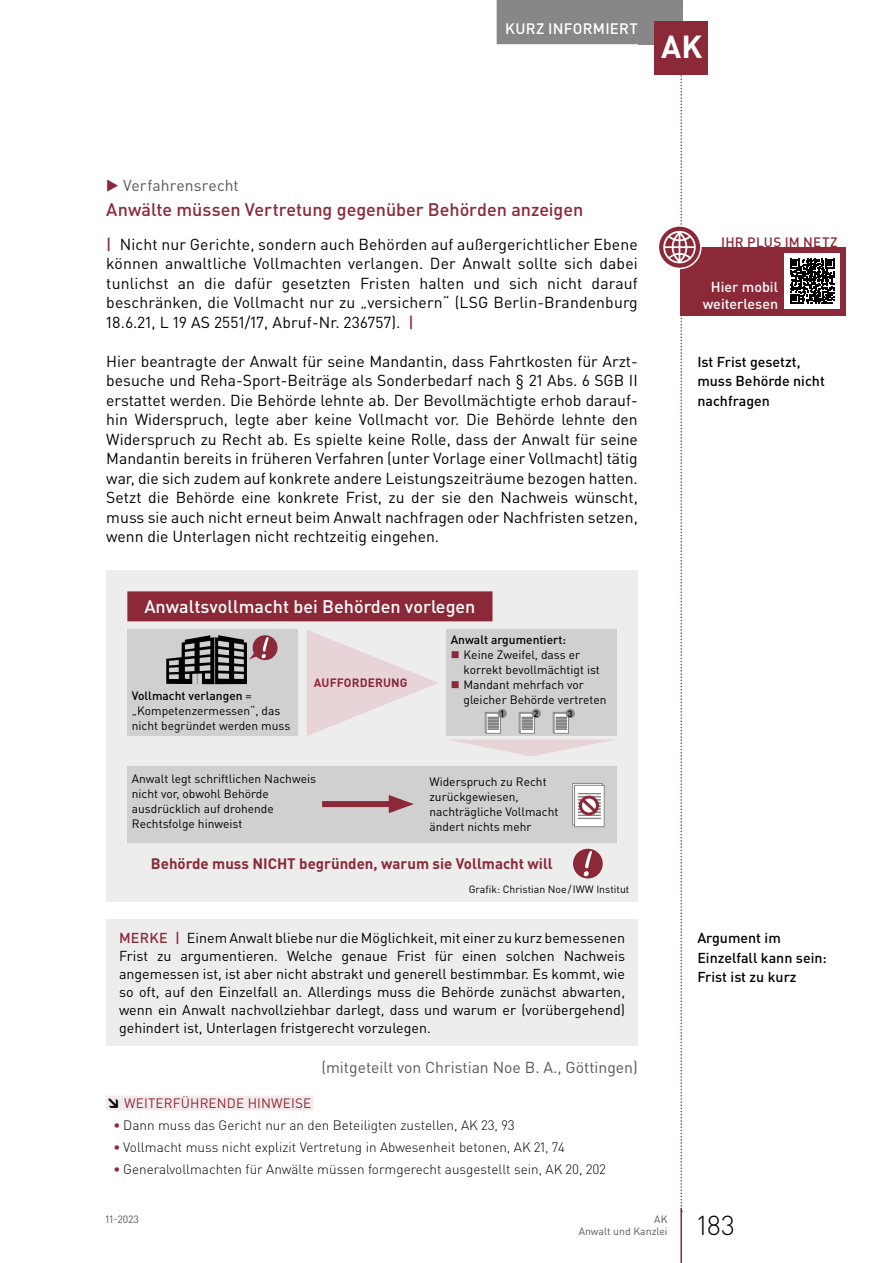
<style>
.page{position:relative;width:893px;height:1263px;background:#fff}
.page>*{position:absolute;margin:0;border:0;box-sizing:border-box;transform-origin:0 0}
.t1{font:700 31.5px "DIN Pro";color:#fff}
.t2{font:300 27px "DIN Pro";color:#000}
.t3{font:500 18px "DIN Pro";letter-spacing:-.005em;color:#8b2939}
.t4{font:500 18px "DIN Pro";color:#fff}
.t5{font:15.75px/19.5px "DIN Pro";color:#000;text-align:justify}
.t6{font:15.75px "DIN Pro";color:#575756}
.t7{font:700 15px "DIN Pro";color:#8b2939}
.t8{font:500 15px "DIN Pro";letter-spacing:.015em;color:#fff}
.t9{font:14.25px/18px "DIN Pro";color:#000;text-align:justify}
.t10{font:500 14.25px/19.5px "DIN Pro";color:#000}
.t11{font:500 14.25px/17.2px "DIN Pro";color:#fff;text-align:center}
.t12{font:500 14.25px "DIN Pro";color:#8b2939}
.t13{font:300 13.5px "DIN Pro";color:#000}
.t14{font:13.5px "DIN Pro";letter-spacing:.01em;color:#8b2939}
.t15{font:500 13.5px "DIN Pro";color:#8b2939}
.t16{font:12px/15px "DIN Pro";color:#000}
.t17{font:500 12px "DIN Pro";color:#000}
.t18{font:700 12px "DIN Pro";letter-spacing:.01em;color:#8b2939}
.t19{font:10.5px "DIN Pro";color:#000}
.t20{font:10.5px/12.8px "DIN Pro";color:#575756;text-align:right}
.t21{font:500 9px "DIN Pro";color:#000}
.s1{color:#8b2939}
.s2{font-weight:500;color:#8b2939}
.s3{font-weight:500}
.s4{font-weight:900;color:#000}
</style>
<div class="page">
<div style="left:638px;top:0;width:44px;height:44px;background:#878787"></div>
<hr style="left:680px;top:1208px;width:2px;height:55px;background:#8b2939">
<div style="left:497px;top:0;width:149px;height:44px;background:#878787"></div>
<div style="left:655px;top:21px;width:53px;height:53px;background:#8b2939"></div>
<div style="left:106px;top:1096px;width:207px;height:15px;background:#f3eaeb"></div>
<div style="left:106px;top:919px;width:532px;height:126px;background:#ededed"></div>
<div style="left:680px;top:247px;width:166px;height:68px;background:#8b2939"></div>
<svg style="left:658px;top:226px;width:43px;height:42px"></svg>
<div style="left:658px;top:225px;width:44px;height:44px;border:2px solid #fff;border-radius:50%"></div>
<svg style="left:663px;top:0;width:33px;height:1212px"></svg>
<div style="left:784px;top:254px;width:56px;height:55px;background:#fff"></div>
<svg style="left:790px;top:259px;width:44px;height:44px"></svg>
<div style="left:106px;top:570px;width:532px;height:332px;background:#ededed"></div>
<div style="left:127px;top:591px;width:365px;height:30px;background:#8b2939"></div>
<svg style="left:307px;top:630px;width:131px;height:106px"></svg>
<div style="left:128px;top:630px;width:170px;height:106px;background:#d0d0d0"></div>
<svg style="left:166px;top:635px;width:112px;height:49px"></svg>
<div style="left:446px;top:630px;width:171px;height:106px;background:#d0d0d0"></div>
<div style="left:498px;top:709px;width:8px;height:9px;background:#878787;border-radius:50%"></div>
<div style="left:498px;top:709px;width:8px;height:9px;border:1px solid #878787;border-radius:50%"></div>
<div style="left:532px;top:709px;width:8px;height:9px;background:#878787;border-radius:50%"></div>
<div style="left:532px;top:709px;width:8px;height:9px;border:1px solid #878787;border-radius:50%"></div>
<svg style="left:448px;top:712px;width:167px;height:44px"></svg>
<div style="left:566px;top:709px;width:8px;height:9px;background:#878787;border-radius:50%"></div>
<div style="left:566px;top:709px;width:8px;height:9px;border:1px solid #878787;border-radius:50%"></div>
<div style="left:128px;top:766px;width:489px;height:76px;background:#d0d0d0"></div>
<div style="left:322px;top:801px;width:77px;height:6px;background:#8b2939"></div>
<svg style="left:389px;top:795px;width:25px;height:18px"></svg>
<svg style="left:572px;top:783px;width:33px;height:44px"></svg>
<div style="left:573px;top:849px;width:30px;height:29px;background:#8b2939;border-radius:50%"></div>
<svg style="left:584px;top:851px;width:8px;height:25px"></svg>
<p class="t8" style="left:505px;top:18px;width:134px">Kurz informiert</p>
<h1 class="t1" style="left:661px;top:26px;width:43px">AK</h1>
<p class="t6" style="left:106px;top:175px;width:134px"><span class="s1">▶</span> Verfahrensrecht</p>
<p class="t3" style="left:106px;top:197px;width:478px">Anwälte müssen Vertretung gegenüber Behörden anzeigen</p>
<p class="t5" style="left:106px;top:234px;width:533px"><span class="s2">|</span> Nicht nur Gerichte, sondern auch Behörden auf außergerichtlicher Ebene können anwaltliche Vollmachten verlangen. Der Anwalt sollte sich dabei tunlichst an die dafür gesetzten Fristen halten und sich nicht darauf beschränken, die Vollmacht nur zu „versichern“ (LSG Berlin-Brandenburg 18.6.21, L 19 AS 2551/17, Abruf-Nr. 236757). <span class="s2">|</span></p>
<p class="t5" style="left:106px;top:351px;width:533px">Hier beantragte der Anwalt für seine Mandantin, dass Fahrtkosten für Arzt&shy;besuche und Reha-Sport-Beiträge als Sonderbedarf nach § 21 Abs. 6 SGB II erstattet werden. Die Behörde lehnte ab. Der Bevollmächtigte erhob darauf&shy;hin Widerspruch, legte aber keine Vollmacht vor. Die Behörde lehnte den Widerspruch zu Recht ab. Es spielte keine Rolle, dass der Anwalt für seine Mandantin bereits in früheren Verfahren (unter Vorlage einer Vollmacht) tätig war, die sich zudem auf konkrete andere Leistungszeiträume bezogen hatten.<br>Setzt die Behörde eine konkrete Frist, zu der sie den Nachweis wünscht, muss sie auch nicht erneut beim Anwalt nachfragen oder Nachfristen setzen, wenn die Unterlagen nicht rechtzeitig eingehen.</p>
<p class="t4" style="left:144px;top:594px;width:333px">Anwaltsvollmacht bei Behörden vorlegen</p>
<p class="t16" style="left:132px;top:688px;width:160px"><span class="s3">Vollmacht verlangen</span> = „Kompetenzermessen“, das nicht begründet werden muss</p>
<p class="t18" style="left:314px;top:675px;width:95px">AUFFORDERUNG</p>
<p class="t17" style="left:451px;top:631px;width:117px">Anwalt argumentiert:</p>
<p class="t16" style="left:463px;top:646px;width:144px">Keine Zweifel, dass er korrekt bevollmächtigt ist<br>Mandant mehrfach vor gleicher Behörde vertreten</p>
<p class="t21" style="left:500px;top:707px;width:5px">1</p>
<p class="t21" style="left:534px;top:707px;width:6px">2</p>
<p class="t21" style="left:568px;top:707px;width:6px">3</p>
<p class="t16" style="left:132px;top:771px;width:186px">Anwalt legt schriftlichen Nachweis nicht vor, obwohl Behörde ausdrücklich auf drohende<br>Rechtsfolge hinweist</p>
<p class="t16" style="left:429px;top:774px;width:131px">Widerspruch zu Recht zurück gewiesen, nachträgliche Vollmacht ändert nichts mehr</p>
<p class="t7" style="left:151px;top:854px;width:403px">Behörde muss NICHT begründen, warum sie Vollmacht will</p>
<p class="t19" style="left:469px;top:882px;width:162px">Grafik: Christian Noe / IWW Institut</p>
<p class="t9" style="left:119px;top:928px;width:508px;text-indent:30px"><span class="s2">KE |</span> Einem Anwalt bliebe nur die Möglichkeit, mit einer zu kurz bemessenen Frist zu argumentieren. Welche genaue Frist für einen solchen Nachweis angemessen ist, ist aber nicht abstrakt und generell bestimmbar. Es kommt, wie so oft, auf den Einzelfall an. Allerdings muss die Behörde zunächst abwarten, wenn ein Anwalt nachvollziehbar darlegt, dass und warum er (vorübergehend) gehindert ist, Unterlagen fristgerecht vorzulegen.</p>
<p class="t6" style="left:321px;top:1057px;width:318px">(mitgeteilt von Christian Noe B. A., Göttingen)</p>
<p class="t14" style="left:106px;top:1094px;width:206px"><span class="s4">↘</span> WEITERFÜHRENDE HINWEISE</p>
<p class="t13" style="left:114px;top:1116px;width:403px"><span class="s2">•</span> Dann muss das Gericht nur an den Beteiligten zustellen, AK 23, 93</p>
<p class="t13" style="left:114px;top:1138px;width:453px"><span class="s2">•</span> Vollmacht muss nicht explizit Vertretung in Abwesenheit betonen, AK 21, 74</p>
<p class="t13" style="left:114px;top:1160px;width:494px"><span class="s2">•</span> Generalvollmachten für Anwälte müssen formgerecht ausgestellt sein, AK 20, 202</p>
<p class="t12" style="left:119px;top:928px;width:11px">MER</p>
<p class="t15" style="left:721px;top:233px;width:92px">IHR PLUS IM NETZ</p>
<p class="t11" style="left:703px;top:277px;width:77px">Hier mobil weiterlesen</p>
<p class="t10" style="left:697px;top:351px;width:129px">I st Frist gesetzt, muss Behörde nicht nachfragen</p>
<p class="t10" style="left:697px;top:928px;width:131px">Argument im<br>Einzelfall kann sein:<br>Frist ist zu kurz</p>
<p class="t20" style="left:106px;top:1212px;width:35px">11-2023</p>
<p class="t20" style="left:579px;top:1212px;width:90px">AK<br>Anwalt und Kanzlei</p>
<h2 class="t2" style="left:697px;top:1207px;width:39px">183</h2>
</div>
